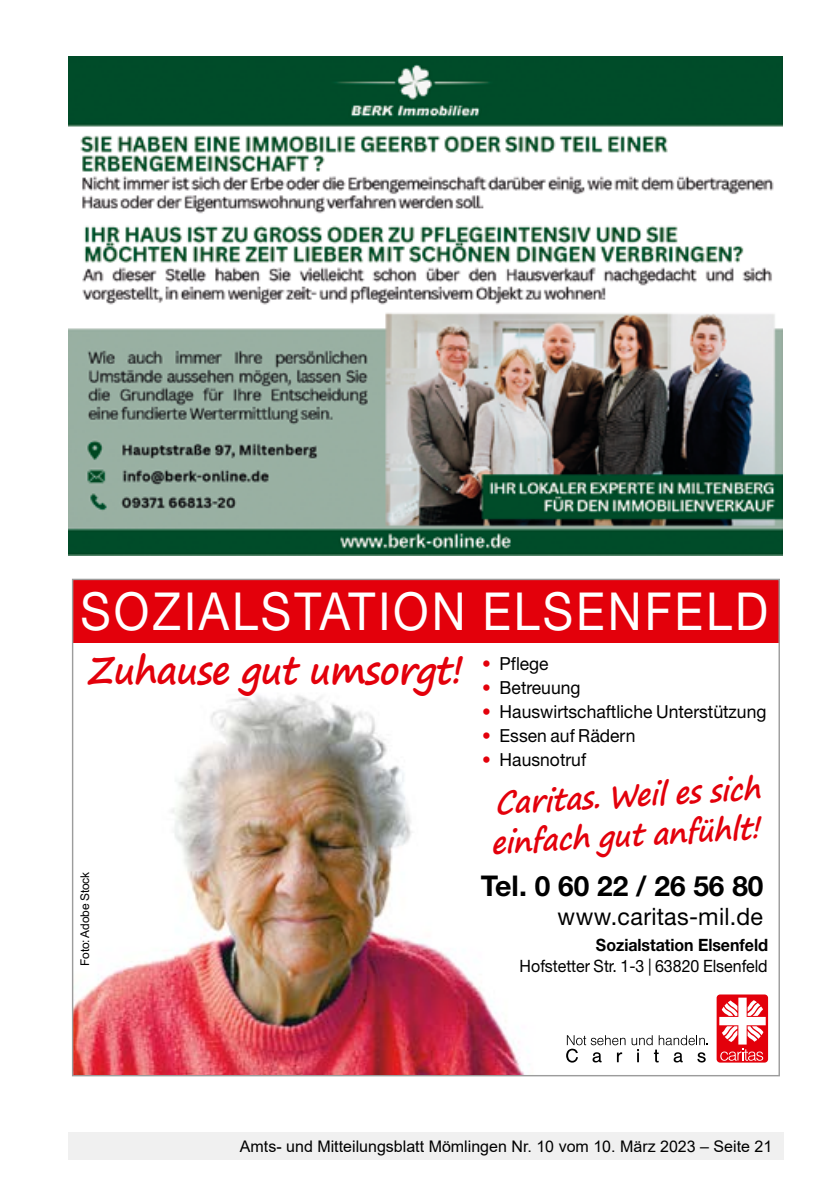
<style>
.page{position:relative;width:840px;height:1191px;background:#fff}
.page>*{position:absolute;margin:0;border:0;box-sizing:border-box;transform-origin:0 0}
.t1{font:52.4px "DSV4 Helvetica Neue Rg";letter-spacing:.045em;color:#fff;scale:.92 1}
.t2{font:700 38.6px "Segoe Print";color:#e3000b;scale:.92 1}
.t3{font:italic 700 30.8px/39.2px "Segoe Print";color:#e3000b;scale:.91 1}
.t4{font:700 28px "Helvetica Neue LT Pro";color:#000}
.t5{font:24px "DSV4 Helvetica Neue Rg";color:#000}
.t6{font:18px "DSV4 Helvetica Neue Rg";letter-spacing:-.015em;color:#000}
.t7{font:17px "DSV4 Helvetica Neue Rg";letter-spacing:-.015em;color:#000}
.t8{font:700 17px "DSV4 Helvetica Neue";letter-spacing:-.015em;color:#000}
.t9{font:16px "Arial";color:#000}
.t10{font:12px "Arial";letter-spacing:-.015em;color:#000}
.s1{color:#e3000b}
.s2{font-size:28.6px}
</style>
<div class="page">
<div style="left:73px;top:579px;width:705px;height:63px;background:#e3000b"></div>
<img style="left:74px;top:694px;width:450px;height:380px">
<svg style="left:566px;top:1035px;width:59px;height:27px"></svg>
<svg style="left:631px;top:1035px;width:75px;height:27px"></svg>
<div style="left:716px;top:994px;width:51px;height:68px;background:#e3000b;border-radius:3px"></div>
<svg style="left:719px;top:997px;width:46px;height:63px"></svg>
<img style="left:69px;top:57px;width:713px;height:499px">
<div style="left:68px;top:1132px;width:714px;height:27px;background:#f0f0f0"></div>
<h1 class="t1" style="left:80px;top:589px;width:749px">SOZIALSTATION ELSENFELD</h1>
<h2 class="t2" style="left:87px;top:651px;width:413px">Zuhause gut umsorgt!</h2>
<p class="t10" style="left:78px;top:966px;width:96px;rotate:-90deg">Foto: Adobe Stock</p>
<p class="t6" style="left:482px;top:655px;width:68px"><span class="s1">•</span> Pflege</p>
<p class="t6" style="left:482px;top:679px;width:100px"><span class="s1">•</span> Betreuung</p>
<p class="t6" style="left:482px;top:704px;width:286px"><span class="s1">•</span> Hauswirtschaftliche Unterstützung</p>
<p class="t6" style="left:482px;top:728px;width:155px"><span class="s1">•</span> Essen auf Rädern</p>
<p class="t6" style="left:482px;top:752px;width:105px"><span class="s1">•</span> Hausnotruf</p>
<h3 class="t3" style="left:488px;top:786px;width:300px;rotate:-3deg">Caritas. Weil es sich einfach gut anfühlt!</h3>
<h3 class="t4" style="left:480px;top:870px;width:284px"><span class="s2">Tel.</span> 0 60 22 / 26 56 80</h3>
<h3 class="t5" style="left:557px;top:906px;width:207px">www.caritas-mil.de</h3>
<p class="t8" style="left:595px;top:935px;width:173px">Sozialstation Elsenfeld</p>
<p class="t7" style="left:519px;top:958px;width:250px">Hofstetter Str. 1-3 | 63820 Elsenfeld</p>
<p class="t9" style="left:240px;top:1135px;width:533px">Amts- und Mitteilungsblatt Mömlingen Nr. 10 vom 10. März 2023 – Seite 21</p>
</div>
